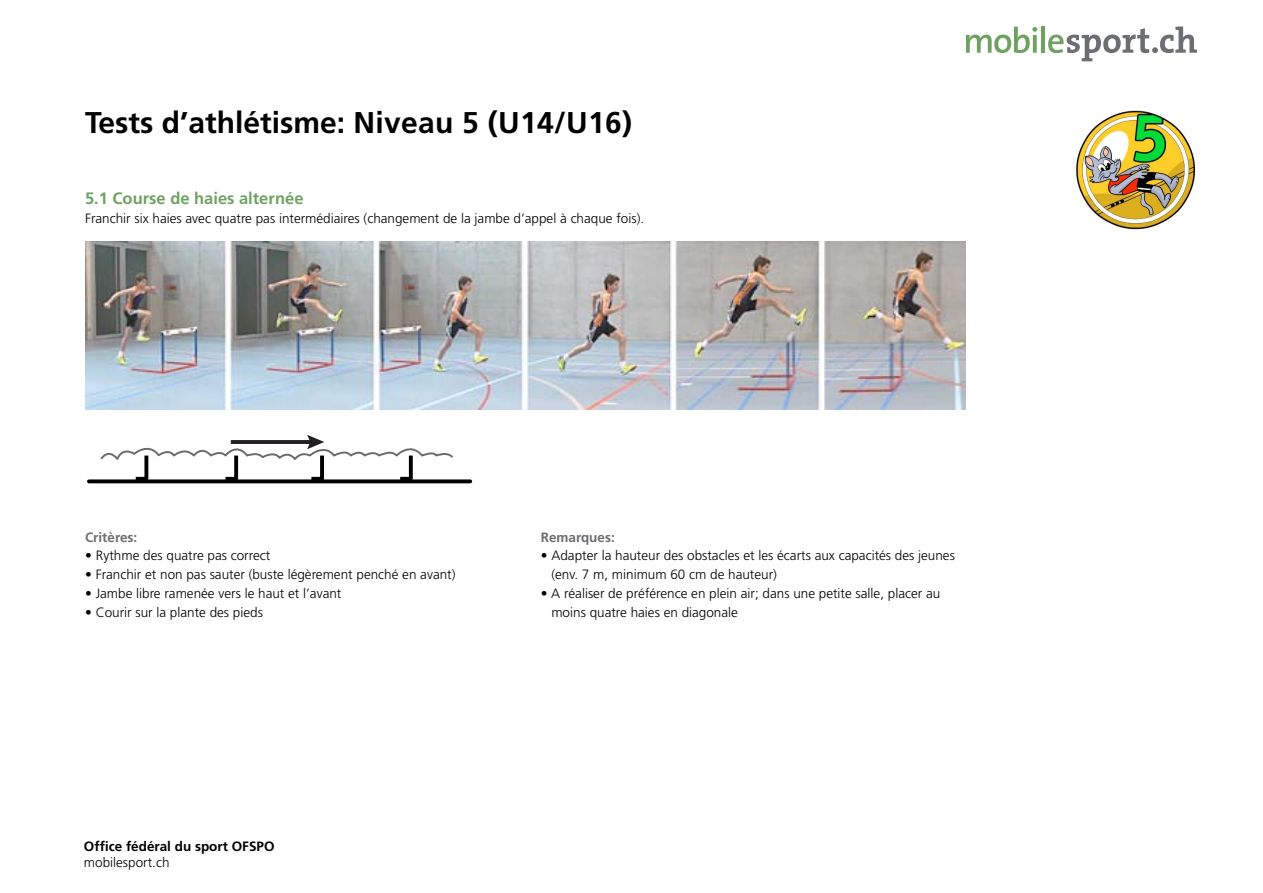
<style>
.page{position:relative;width:1263px;height:893px;background:#fff}
.page>*{position:absolute;margin:0;border:0;box-sizing:border-box;transform-origin:0 0}
.t1{font:700 30px "Frutiger LT";color:#000}
._3_Titel_gruen{font:700 16.5px "Frutiger LT";color:#6fa162}
.Grundtext_f_Aufzählu{font:300 13.5px/18.8px "Frutiger LT";color:#000}
.Gundtext_f{font:300 13.5px "Frutiger LT";color:#000}
.t2{font:700 13.5px "Frutiger LT";color:#000}
.Grundtext_f_Aufzählu-2{font:700 13.5px "Frutiger LT";color:#6d6e71}
.Gundtext_f-2{font:700 13.5px "Frutiger LT";color:#6d6e71}
</style>
<div class="page">
<svg style="left:966px;top:27px;width:71px;height:26px"></svg>
<hr style="left:1041px;top:27px;width:4px;height:26px;background:#6fa162">
<svg style="left:1048px;top:27px;width:149px;height:34px"></svg>
<img style="left:85px;top:242px;width:880px;height:167px">
<img style="left:1076px;top:110px;width:119px;height:120px">
<svg style="left:89px;top:479px;width:381px;height:4px"></svg>
<svg style="left:99px;top:435px;width:356px;height:48px"></svg>
<p class="t1" style="left:85px;top:105px;width:548px">Tests d’athlétisme: Niveau 5 (U14/U16)</p>
<p class="_3_Titel_gruen" style="left:85px;top:189px;width:220px">5.1 Course de haies alternée</p>
<p class="Gundtext_f" style="left:85px;top:210px;width:561px">Franchir six haies avec quatre pas intermédiaires (changement de la jambe d’appel à chaque fois).</p>
<p class="Gundtext_f-2" style="left:85px;top:529px;width:54px">Critères:</p>
<p class="Grundtext_f_Aufzählu" style="left:85px;top:546px;width:187px">• Rythme des quatre pas correct</p>
<p class="Grundtext_f_Aufzählu" style="left:85px;top:565px;width:372px">• Franchir et non pas sauter (buste légèrement penché en avant)</p>
<p class="Grundtext_f_Aufzählu" style="left:85px;top:584px;width:258px">• Jambe libre ramenée vers le haut et l’avant</p>
<p class="Grundtext_f_Aufzählu" style="left:85px;top:603px;width:179px">• Courir sur la plante des pieds</p>
<p class="Grundtext_f_Aufzählu-2" style="left:541px;top:529px;width:76px">Remarques:</p>
<p class="Grundtext_f_Aufzählu" style="left:551px;top:546px;width:405px;text-indent:-11px">• Adapter la hauteur des obstacles et les écarts aux capacités des jeunes (env. 7 m, minimum 60 cm de hauteur)</p>
<p class="Grundtext_f_Aufzählu" style="left:551px;top:584px;width:390px;text-indent:-11px">• A réaliser de préférence en plein air; dans une petite salle, placer au moins quatre haies en diagonale</p>
<p class="t2" style="left:84px;top:839px;width:192px">Office fédéral du sport OFSPO</p>
<p class="Grundtext_f_Aufzählu" style="left:84px;top:854px;width:87px">mobilesport.ch</p>
</div>
